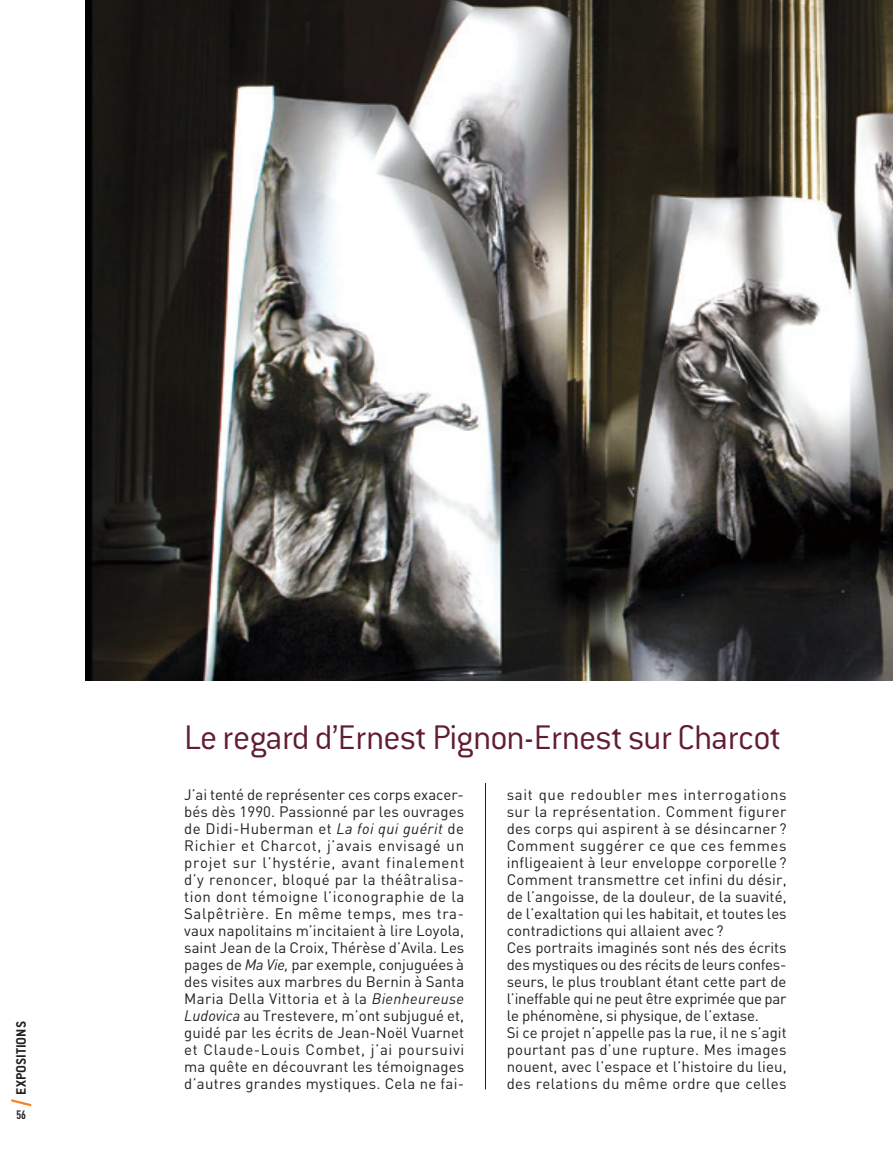
<style>
.page{position:relative;width:893px;height:1149px;background:#fff}
.page>*{position:absolute;margin:0;border:0;box-sizing:border-box;transform-origin:0 0}
.t1{font:300 37.5px "Conduit ITC";letter-spacing:-.02em;color:#621d30}
.t2{font:15px/17px "DIN";letter-spacing:.01em;color:#231f20;text-align:justify}
.t3{font:700 15px "Conduit ITC";color:#231f20}
.t4{font:700 12px "DIN Cond";color:#231f20}
.s1{font-style:italic}
</style>
<div class="page">
<svg style="left:11px;top:1099px;width:20px;height:7px"></svg>
<hr style="left:485px;top:782px;width:1px;height:307px;background:#231f20">
<img style="left:85px;top:0;width:808px;height:680px">
<p class="t3" style="left:12px;top:1094px;width:74px;rotate:-90deg">Expositions</p>
<p class="t4" style="left:16px;top:1107px;width:11px">56</p>
<h1 class="t1" style="left:184px;top:714px;width:599px">Le regard d’Ernest Pignon-Ernest sur Charcot</h1>
<p class="t2" style="left:184px;top:785px;width:282px">J’ai tenté de représenter ces corps exacer&shy;bés dès 1990. Passionné par les ouvrages de Didi-Huberman et <span class="s1">La foi qui guérit</span> de Richier et Charcot, j’avais envisagé un projet sur l’hystérie, avant finalement d’y renoncer, bloqué par la théâtralisa&shy;tion dont témoigne l’iconographie de la Salpêtrière. En même temps, mes tra&shy;vaux napolitains m’incitaient à lire Loyola, saint Jean de la Croix, Thérèse d’Avila. Les pages de <span class="s1">Ma Vie,</span> par exemple, conjuguées à des visites aux marbres du Bernin à Santa Maria Della Vittoria et à la <span class="s1">Bienheureuse Ludovica</span> au Trestevere, m’ont subjugué et, guidé par les écrits de Jean-Noël Vuarnet et Claude-Louis Combet, j’ai poursuivi ma quête en découvrant les témoignages d’autres grandes mystiques. Cela ne fai-</p>
<p class="t2" style="left:507px;top:785px;width:282px;text-align:left">sait que redoubler mes interrogations sur la représentation. Comment figurer des corps qui aspirent à se désincarner ?<br>Comment suggérer ce que ces femmes infligeaient à leur enveloppe corporelle ?<br>Comment transmettre cet infini du désir, de l’angoisse, de la douleur, de la suavité, de l’exaltation qui les habitait, et toutes les contradictions qui allaient avec ?<br>Ces portraits imaginés sont nés des écrits des mystiques ou des récits de leurs confes&shy;seurs, le plus troublant étant cette part de l’ineffable qui ne peut être exprimée que par le phénomène, si physique, de l’extase.<br>Si ce projet n’appelle pas la rue, il ne s’agit pourtant pas d’une rupture. Mes images nouent, avec l’espace et l’histoire du lieu, des relations du même ordre que celles</p>
</div>
